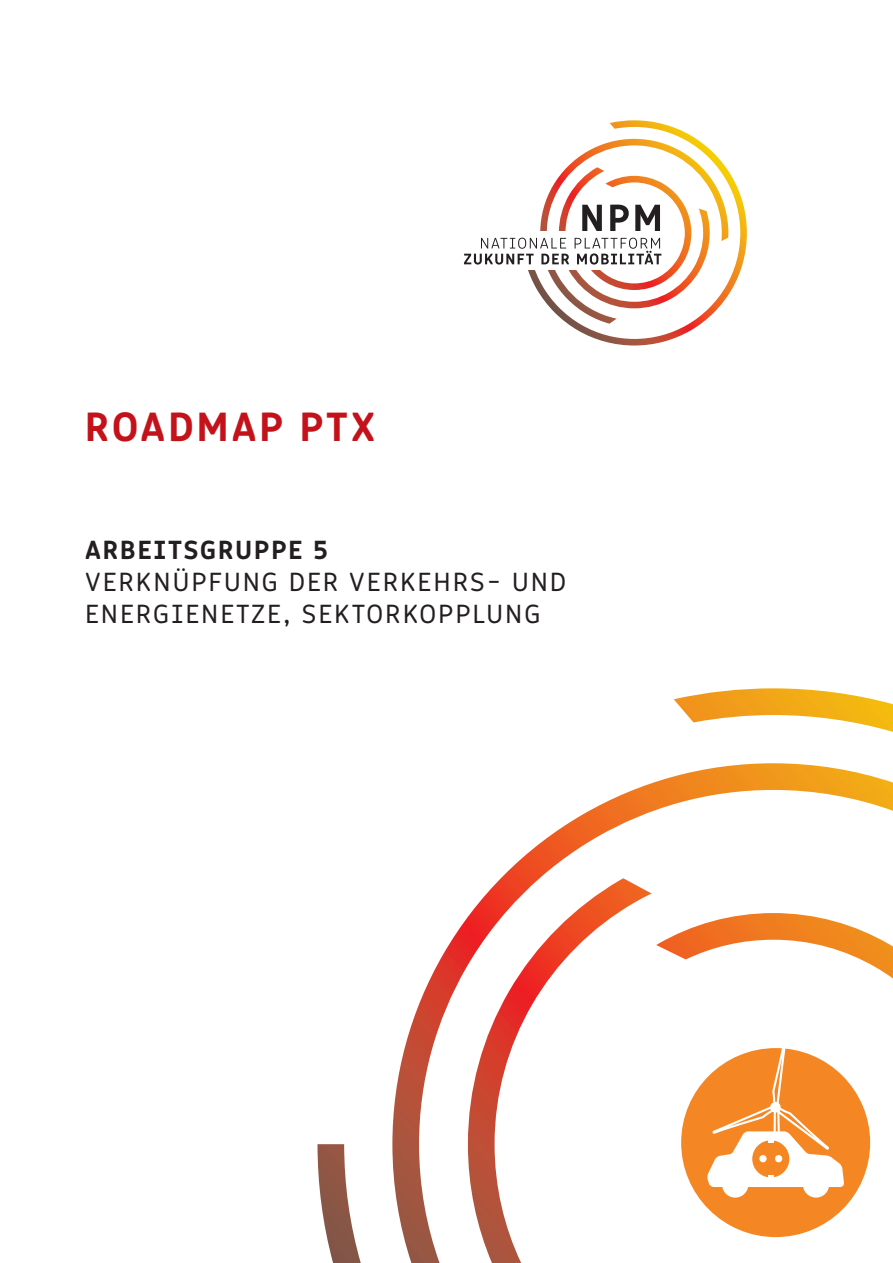
<style>
.page{position:relative;width:893px;height:1263px;background:#fff}
.page>*{position:absolute;margin:0;border:0;box-sizing:border-box;transform-origin:0 0}
.t1{font:700 42px "Logical";letter-spacing:.075em;color:#c4121a}
.t2{font:27px/32.4px "Logical";letter-spacing:.075em;color:#231f20}
.t3{font:700 27px "Logical";letter-spacing:.075em;color:#231f20}
</style>
<div class="page">
<svg style="left:317px;top:688px;width:576px;height:575px"></svg>
<svg style="left:392px;top:763px;width:501px;height:500px"></svg>
<svg style="left:568px;top:120px;width:179px;height:225px"></svg>
<svg style="left:464px;top:139px;width:264px;height:185px"></svg>
<div style="left:681px;top:1048px;width:189px;height:189px;background:#f48724;border-radius:50%"></div>
<svg style="left:670px;top:1043px;width:174px;height:201px"></svg>
<h1 class="t1" style="left:85px;top:401px;width:292px">ROADMAP PTX</h1>
<p class="t3" style="left:85px;top:533px;width:244px">ARBEITSGRUPPE 5</p>
<p class="t2" style="left:85px;top:565px;width:483px">VERKNÜPFUNG DER VERKEHRS- UND<br>ENERGIENETZE, SEKTORKOPPLUNG</p>
</div>
